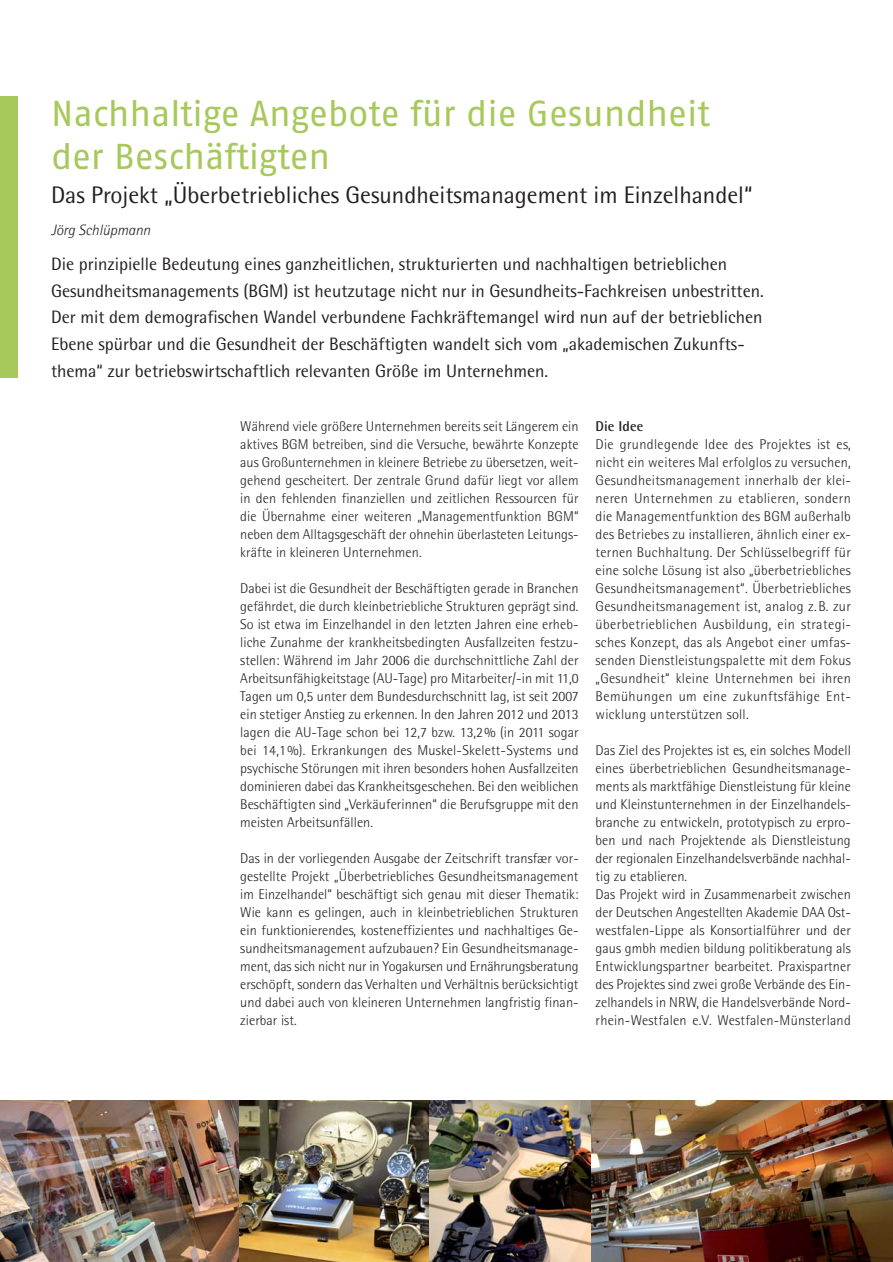
<style>
.page{position:relative;width:893px;height:1262px;background:#fff}
.page>*{position:absolute;margin:0;border:0;box-sizing:border-box;transform-origin:0 0}
.t1{font:36px/43.2px "Fago No";color:#a7c95b}
.t2{font:24px "Rotis Semi Sans";color:#231f20}
.t3{font:18px/26.7px "Rotis Semi Sans";color:#231f20}
.t4{font:italic 300 15px "Rotis Semi Sans";color:#231f20}
.t5{font:300 14.25px/18px "Rotis Semi Sans";letter-spacing:.005em;color:#231f20;text-align:justify}
.t6{font:700 14.25px "Rotis Semi Sans";letter-spacing:.005em;color:#231f20}
</style>
<div class="page">
<img style="left:238px;top:1100px;width:191px;height:161px">
<img style="left:429px;top:1100px;width:162px;height:161px">
<img style="left:591px;top:1100px;width:301px;height:161px">
<div style="left:0;top:96px;width:17px;height:282px;background:#a7c95b"></div>
<img style="left:0;top:1100px;width:238px;height:161px">
<h1 class="t1" style="left:51px;top:95px;width:660px">Nachhaltige Angebote für die Gesundheit der Beschäftigten</h1>
<h2 class="t2" style="left:51px;top:187px;width:703px">Das Projekt „Überbetriebliches Gesundheits management im Einzelhandel“</h2>
<p class="t4" style="left:51px;top:224px;width:101px">Jörg Schlüpmann</p>
<p class="t3" style="left:51px;top:252px;width:714px">Die prinzipielle Bedeutung eines ganzheitlichen, strukturierten und nachhaltigen betrieblichen Gesundheitsmanagements (BGM) ist heutzutage nicht nur in Gesundheits-Fachkreisen unbestritten.<br>Der mit dem demografischen Wandel verbundene Fachkräftemangel wird nun auf der betrieblichen Ebene spürbar und die Gesundheit der Beschäftigten wandelt sich vom „akademischen Zukunfts - thema“ zur betriebswirtschaftlich relevanten Größe im Unternehmen.</p>
<p class="t5" style="left:240px;top:418px;width:340px">Während viele größere Unternehmen bereits seit Längerem ein aktives BGM betreiben, sind die Versuche, bewährte Konzepte aus Großunternehmen in kleinere Betriebe zu übersetzen, weit&shy;gehend gescheitert. Der zentrale Grund dafür liegt vor allem in den fehlenden finanziellen und zeitlichen Ressourcen für die Übernahme einer weiteren „Managementfunktion BGM“ neben dem Alltagsgeschäft der ohnehin überlasteten Leitungs&shy;kräfte in kleineren Unternehmen.</p>
<p class="t5" style="left:240px;top:580px;width:340px">Dabei ist die Gesundheit der Beschäftigten gerade in Branchen gefährdet, die durch kleinbetriebliche Strukturen geprägt sind.<br>So ist etwa im Einzelhandel in den letzten Jahren eine erheb&shy;liche Zunahme der krankheitsbedingten Ausfallzeiten festzu&shy;stellen: Während im Jahr 2006 die durchschnittliche Zahl der Arbeitsunfähigkeitstage (AU-Tage) pro Mitarbeiter/-in mit 11,0<br>Tagen um 0,5 unter dem Bundesdurchschnitt lag, ist seit 2007 ein stetiger Anstieg zu erkennen. In den Jahren 2012 und 2013 lagen die AU-Tage schon bei 12,7 bzw. 13,2% (in 2011 sogar bei 14,1%). Erkrankungen des Muskel-Skelett-Systems und psychische Störungen mit ihren besonders hohen Ausfallzeiten dominieren dabei das Krankheitsgeschehen. Bei den weiblichen Beschäftigten sind „Verkäuferinnen“ die Berufsgruppe mit den meisten Arbeitsunfällen.</p>
<p class="t5" style="left:240px;top:850px;width:340px">Das in der vorliegenden Ausgabe der Zeitschrift transfær vor&shy;gestellte Projekt „Überbetriebliches Gesundheitsmanagement im Einzelhandel“ beschäftigt sich genau mit dieser Thematik:<br>Wie kann es gelingen, auch in kleinbetrieblichen Strukturen ein funktionierendes, kosteneffizientes und nachhaltiges Ge&shy;sundheitsmanagement aufzubauen? Ein Gesundheitsmanage&shy;ment, das sich nicht nur in Yogakursen und Ernährungsberatung erschöpft, sondern das Verhalten und Verhältnis berücksichtigt und dabei auch von kleineren Unternehmen langfristig finan&shy;zierbar ist.</p>
<p class="t6" style="left:595px;top:421px;width:49px">Die Idee</p>
<p class="t5" style="left:595px;top:436px;width:257px">Die grundlegende Idee des Projektes ist es, nicht ein weiteres Mal erfolglos zu versuchen, Gesundheitsmanagement innerhalb der klei&shy;neren Unternehmen zu etablieren, sondern die Managementfunktion des BGM außerhalb des Betriebes zu installieren, ähnlich einer ex&shy;ternen Buchhaltung. Der Schlüsselbegriff für eine solche Lösung ist also „überbetriebliches Gesundheitsmanagement“. Überbetriebliches Gesundheitsmanagement ist, analog z.B. zur überbetrieblichen Ausbildung, ein strategi&shy;sches Konzept, das als Angebot einer umfas&shy;senden Dienstleistungspalette mit dem Fokus „Gesundheit“ kleine Unternehmen bei ihren Bemühungen um eine zukunftsfähige Ent&shy;wicklung unterstützen soll.</p>
<p class="t5" style="left:595px;top:742px;width:257px;text-align:left">Das Ziel des Projektes ist es, ein solches Modell eines überbetrieblichen Gesundheitsmanage&shy;ments als marktfähige Dienstleistung für kleine und Kleinstunternehmen in der Einzelhandels&shy;branche zu entwickeln, prototypisch zu erpro&shy;ben und nach Projektende als Dienstleistung der regionalen Einzelhandelsverbände nachhal&shy;tig zu etablieren.<br>Das Projekt wird in Zusammenarbeit zwischen der Deutschen Angestellten Akademie DAA Ost&shy;westfalen-Lippe als Konsortialführer und der gaus gmbh medien bildung politikberatung als Entwicklungspartner bearbeitet. Praxispartner des Projektes sind zwei große Verbände des Ein&shy;zelhandels in NRW, die Handelsverbände Nord&shy;rhein-Westfalen e.V. Westfalen-Münsterland</p>
</div>
